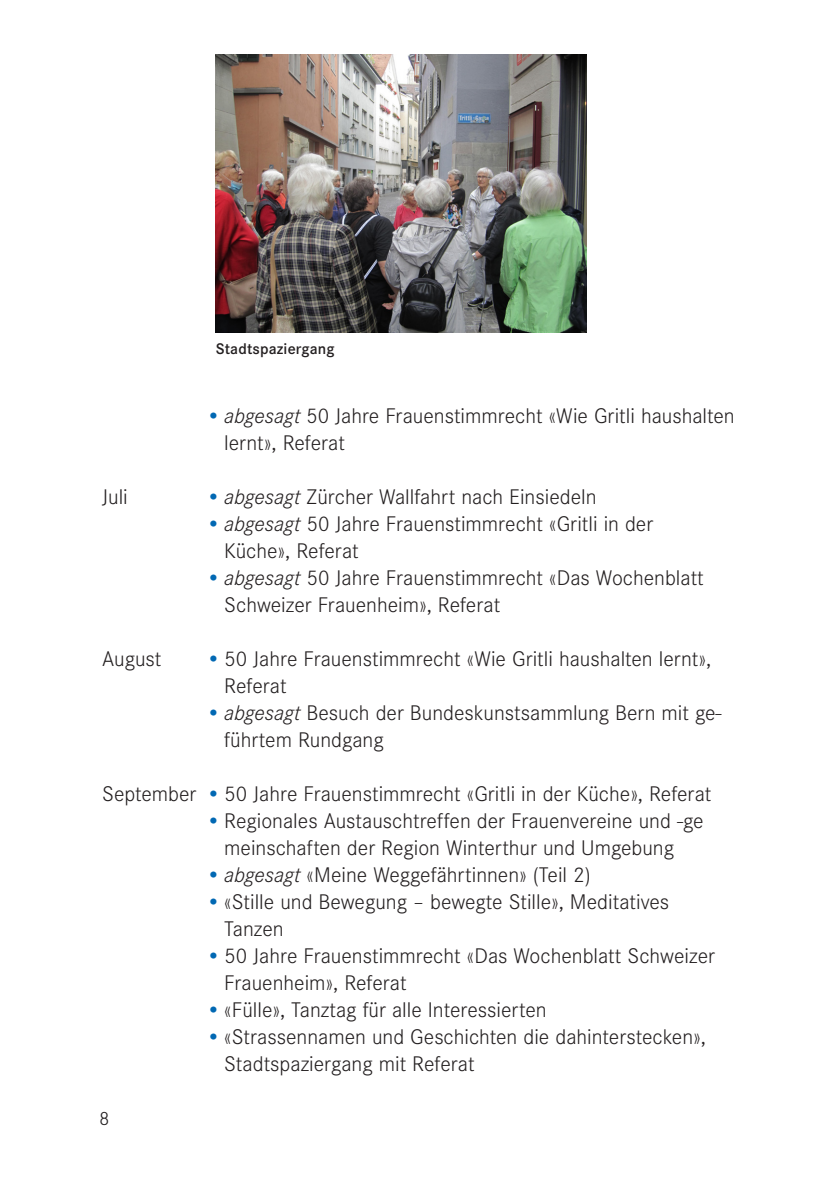
<style>
.page{position:relative;width:840px;height:1191px;background:#fff}
.page>*{position:absolute;margin:0;border:0;box-sizing:border-box;transform-origin:0 0}
.t1{font:300 22px/27px "Corporate S";color:#231f20}
.t2{font:300 20px "Corporate S";color:#231f20}
.t3{font:600 16px "Corporate S";letter-spacing:.01em;color:#231f20}
.s1{color:#0168b3}
.s2{font-style:italic}
</style>
<div class="page">
<img style="left:215px;top:54px;width:371px;height:278px">
<p class="t3" style="left:215px;top:338px;width:120px">Stadtspaziergang</p>
<p class="t1" style="left:224px;top:401px;width:511px;text-indent:-18px"><span class="s1">•</span><span class="s2">abgesagt</span> 50 Jahre Frauenstimmrecht «Wie Gritli haushalten lernt», Referat</p>
<p class="t1" style="left:102px;top:482px;width:27px">Juli</p>
<p class="t1" style="left:206px;top:482px;width:391px"><span class="s1">•</span><span class="s2">abgesagt</span> Zürcher Wallfahrt nach Einsiedeln</p>
<p class="t1" style="left:224px;top:509px;width:430px;text-indent:-18px"><span class="s1">•</span><span class="s2">abgesagt</span> 50 Jahre Frauenstimmrecht «Gritli in der<br>Küche», Referat</p>
<p class="t1" style="left:224px;top:563px;width:481px;text-indent:-18px"><span class="s1">•</span><span class="s2">abgesagt</span> 50 Jahre Frauenstimmrecht «Das Wochenblatt<br>Schweizer Frauenheim», Referat</p>
<p class="t1" style="left:102px;top:644px;width:61px">August</p>
<p class="t1" style="left:224px;top:644px;width:488px;text-indent:-18px"><span class="s1">•</span>50 Jahre Frauenstimmrecht «Wie Gritli haushalten lernt»,<br>Referat</p>
<p class="t1" style="left:224px;top:698px;width:498px;text-indent:-18px"><span class="s1">•</span><span class="s2">abgesagt</span> Besuch der Bundeskunstsammlung Bern mit ge&shy;führtem Rundgang</p>
<p class="t1" style="left:102px;top:779px;width:610px">September <span class="s1">•</span>50 Jahre Frauenstimmrecht «Gritli in der Küche», Referat</p>
<p class="t1" style="left:206px;top:806px;width:498px;text-align:center"><span class="s1">•</span>Regionales Austauschtreffen der Frauenvereine und -ge meinschaften der Region Winterthur und Umgebung</p>
<p class="t1" style="left:206px;top:860px;width:385px"><span class="s1">•</span><span class="s2">abgesagt</span> «Meine Weggefährtinnen» (Teil 2)</p>
<p class="t1" style="left:224px;top:887px;width:446px;text-indent:-18px"><span class="s1">•</span>«Stille und Bewegung – bewegte Stille», Meditatives<br>Tanzen</p>
<p class="t1" style="left:224px;top:941px;width:492px;text-indent:-18px"><span class="s1">•</span>50 Jahre Frauenstimmrecht «Das Wochenblatt Schweizer<br>Frauenheim», Referat</p>
<p class="t1" style="left:206px;top:995px;width:342px"><span class="s1">•</span>«Fülle», Tanztag für alle Interessierten</p>
<p class="t1" style="left:224px;top:1022px;width:483px;text-indent:-18px"><span class="s1">•</span>«Strassennamen und Geschichten die dahinterstecken»,<br>Stadtspaziergang mit Referat</p>
<p class="t2" style="left:99px;top:1105px;width:12px">8</p>
</div>
